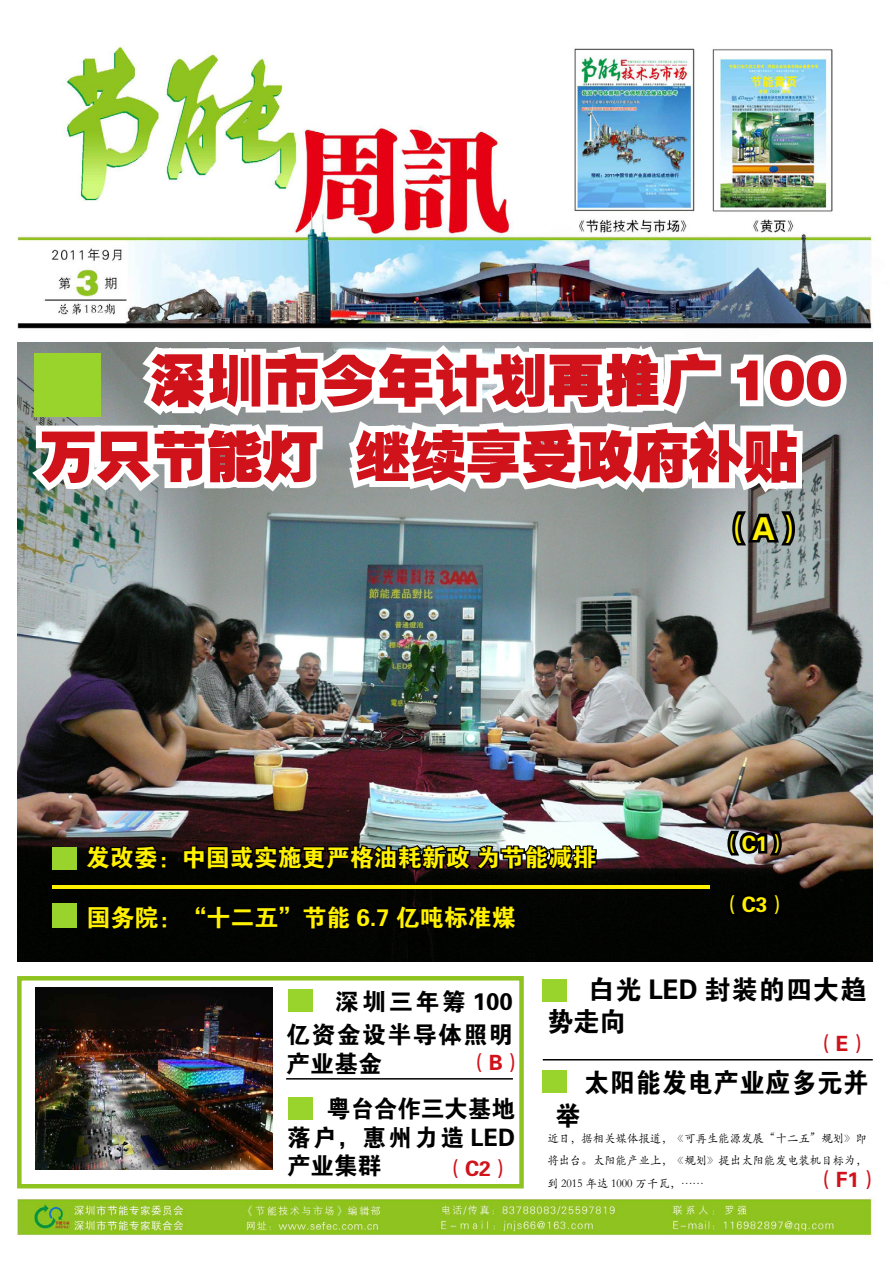
<style>
.page{position:relative;width:893px;height:1263px;background:#fff}
.page>*{position:absolute;margin:0;border:0;box-sizing:border-box;transform-origin:0 0}
.t1{font:55.5px/75.8px "FZCCHJW GB1 0";color:#d0121b}
.t2{font:31.5px "FZDHTJW GB1 0";color:#fff100}
.t3{font:27px/32.4px "FZDHTJW GB1 0";letter-spacing:.04em;color:#000}
.t4{font:27px "FZDHTJW GB1 0";letter-spacing:.02em;color:#000;scale:.94 1}
.t5{font:24px "FZDHTJW GB1 0";color:#fff100}
.t6{font:24px/45.3px "FZDHTJW GB1 0";color:#000}
.t7{font:24px/33.8px "FZDHTJW GB1 0";letter-spacing:.055em;color:#000;text-align:right}
.t8{font:21px "FZDHTJW GB1 0";color:#d0121b}
.t9{font:21px "FZDHTJW GB1 0";color:#fff100}
.t10{font:12px/22.5px "ST Kaiti";color:#000;text-align:justify;scale:.95 1}
</style>
<div class="page">
<img style="left:17px;top:46px;width:856px;height:1190px">
<img style="left:17px;top:342px;width:856px;height:619px">
<div style="left:17px;top:976px;width:507px;height:212px;border:4px solid #8fc320"></div>
<hr style="left:543px;top:1059px;width:330px;height:1px;background:#000">
<div style="left:288px;top:1096px;width:24px;height:23px;background:#99d42d"></div>
<img style="left:23px;top:270px;width:830px;height:321px">
<svg style="left:448px;top:1153px;width:60px;height:31px"></svg>
<svg style="left:818px;top:1028px;width:48px;height:31px"></svg>
<svg style="left:818px;top:1165px;width:55px;height:30px"></svg>
<div style="left:86px;top:899px;width:82px;height:61px;background:#010300"></div>
<hr style="left:52px;top:885px;width:658px;height:4px;background:#fff100">
<svg style="left:82px;top:843px;width:85px;height:30px;background:#060303"></svg>
<img style="left:181px;top:610px;width:418px;height:507px">
<div style="left:52px;top:903px;width:25px;height:25px;background:#99d42d"></div>
<div style="left:52px;top:847px;width:25px;height:23px;background:#99d42d"></div>
<svg style="left:724px;top:828px;width:61px;height:30px;background:#4e4a4a"></svg>
<div style="left:724px;top:889px;width:61px;height:31px;background:#000100"></div>
<img style="left:36px;top:987px;width:237px;height:182px">
<h1 class="t1" style="left:40px;top:344px;width:803px;text-indent:110px">深圳市今年计划再推广 100万只节能灯 继续享受政府补贴</h1>
<h3 class="t5" style="left:86px;top:845px;width:512px">发改委：中国或实施更严格油耗新政 为节能减排</h3>
<h3 class="t5" style="left:87px;top:904px;width:431px">国务院：“十二五”节能 6.7 亿吨标准煤</h3>
<h2 class="t2" style="left:721px;top:511px;width:87px">（A）</h2>
<h3 class="t9" style="left:721px;top:832px;width:69px">（C1）</h3>
<h3 class="t9" style="left:721px;top:893px;width:69px">（C3）</h3>
<h3 class="t7" style="left:286px;top:985px;width:228px">深圳三年筹 100<br>亿资金设半导体照明</h3>
<h3 class="t6" style="left:327px;top:1041px;width:190px;text-indent:-41px">产业基金<br>粤台合作三大基地</h3>
<h3 class="t6" style="left:287px;top:1124px;width:229px;line-height:28.5px">落户，惠州力造 LED产业集群</h3>
<h3 class="t8" style="left:468px;top:1051px;width:57px">（B）</h3>
<h3 class="t8" style="left:444px;top:1157px;width:69px">（C2）</h3>
<h3 class="t3" style="left:547px;top:974px;width:321px;text-indent:41px">白光 LED 封装的四大趋势走向</h3>
<h3 class="t4" style="left:584px;top:1068px;width:304px">太阳能发电产业应多元并</h3>
<h3 class="t4" style="left:555px;top:1100px;width:29px">举</h3>
<p class="t10" style="left:547px;top:1126px;width:338px">近日，据相关媒体报道，《可再生能源发展“十二五”规划》即将出台。太阳能产业上，《规划》提出太阳能发电装机目标为，到 2015 年达 1000 万千瓦，……</p>
<h3 class="t8" style="left:815px;top:1032px;width:56px">（E）</h3>
<h3 class="t8" style="left:815px;top:1169px;width:67px">（F1）</h3>
</div>
